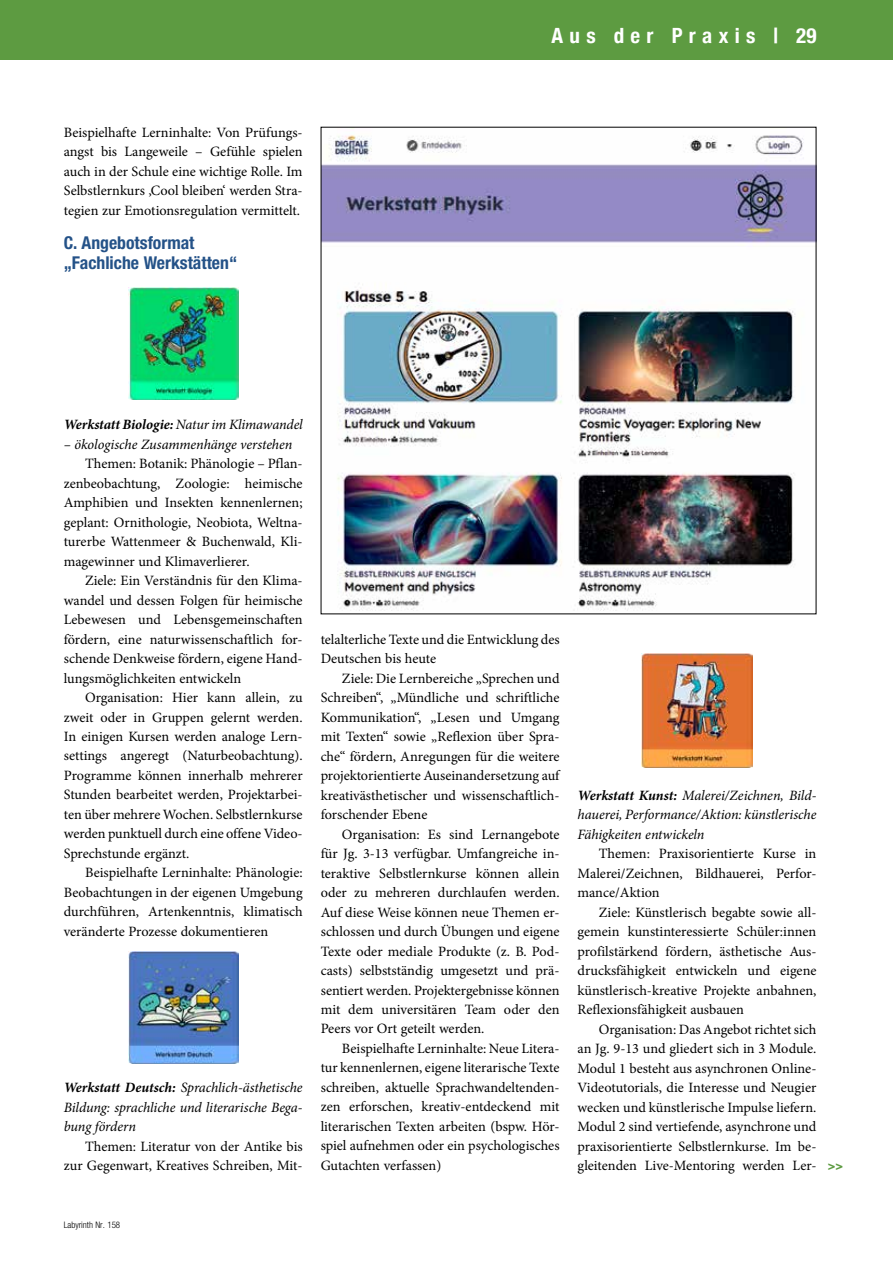
<style>
.page{position:relative;width:893px;height:1263px;background:#fff}
.page>*{position:absolute;margin:0;border:0;box-sizing:border-box;transform-origin:0 0}
.t1{font:700 condensed 21px "Helvetica Neue";letter-spacing:.3em;color:#fff}
.t2{font:700 condensed 17.7px/19.5px "Helvetica Neue LT Std";color:#245288}
.t3{font:14.25px/19.5px "Minion Pro";color:#000;text-align:justify}
.t4{font:italic 14.25px/19.5px "Minion Pro";letter-spacing:-.01em;color:#000;text-align:justify}
.t5{font:italic 700 14.25px "Minion Pro";color:#000}
.t6{font:300 condensed 9px "Helvetica Neue LT Std";color:#000}
.s1{font-weight:400}
.s2{font-weight:700}
.s3{font-family:"Helvetica Neue";font-weight:700;font-stretch:condensed;font-size:12.75px;color:#5d9b41}
</style>
<div class="page">
<div style="left:0;top:0;width:893px;height:60px;background:#5d9b41"></div>
<img style="left:128px;top:288px;width:110px;height:111px">
<img style="left:128px;top:951px;width:110px;height:113px">
<img style="left:642px;top:654px;width:110px;height:113px">
<img style="left:323px;top:135px;width:491px;height:476px">
<p class="t3" style="left:64px;top:122px;width:240px">Beispielhafte Lerninhalte: Von Prüfungs&shy;angst bis Langeweile – Gefühle spielen auch in der Schule eine wichtige Rolle. Im Selbstlernkurs ‚Cool bleiben‘ werden Stra&shy;tegien zur Emotionsregulation vermittelt.</p>
<p class="t2" style="left:64px;top:233px;width:175px">C. Angebotsformat „Fachliche Werkstätten“</p>
<h1 class="t1" style="left:669px;top:17px;width:149px">Rubrik | 29</h1>
<h1 class="t1" style="left:552px;top:18px;width:205px">Aus der Prax s</h1>
<p class="t5" style="left:64px;top:414px;width:240px">Werkstatt Biologie: <span class="s1">Natur im Klimawandel</span></p>
<p class="t4" style="left:64px;top:434px;width:230px">– ökologische Zusammenhänge verstehen</p>
<p class="t3" style="left:64px;top:454px;width:240px;text-indent:21px">Themen: Botanik: Phänologie – Pflan&shy;zenbeobachtung, Zoologie: heimische Amphibien und Insekten kennenlernen; geplant: Ornithologie, Neobiota, Weltna&shy;turerbe Wattenmeer &amp; Buchenwald, Kli&shy;magewinner und Klimaverlierer.</p>
<p class="t3" style="left:64px;top:571px;width:240px;text-indent:21px">Ziele: Ein Verständnis für den Klima&shy;wandel und dessen Folgen für heimische Lebewesen und Lebensgemeinschaften fördern, eine naturwissenschaftlich for&shy;schende Denkweise fördern, eigene Hand&shy;lungsmöglichkeiten entwickeln</p>
<p class="t3" style="left:64px;top:688px;width:240px;text-indent:21px">Organisation: Hier kann allein, zu zweit oder in Gruppen gelernt werden.<br>In einigen Kursen werden analoge Lern&shy;settings angeregt (Naturbeobachtung).<br>Programme können innerhalb mehrerer Stunden bearbeitet werden, Projektarbei&shy;ten über mehrere Wochen. Selbstlernkurse werden punktuell durch eine offene Video-Sprechstunde ergänzt.</p>
<p class="t3" style="left:64px;top:863px;width:240px;text-indent:21px">Beispielhafte Lerninhalte: Phänologie:<br>Beobachtungen in der eigenen Umgebung durchführen, Artenkenntnis, klimatisch veränderte Prozesse dokumentieren</p>
<p class="t4" style="left:64px;top:1078px;width:240px"><span class="s2">Werkstatt Deutsch:</span> Sprachlich-ästhetische Bildung: sprachliche und literarische Bega&shy;bung fördern</p>
<p class="t3" style="left:64px;top:1136px;width:240px;text-align:right">Themen: Literatur von der Antike bis zur Gegenwart, Kreatives Schreiben, Mit-</p>
<p class="t3" style="left:321px;top:629px;width:240px">telalterliche Texte und die Entwicklung des<br>Deutschen bis heute</p>
<p class="t3" style="left:321px;top:668px;width:240px;text-indent:21px">Ziele: Die Lernbereiche „Sprechen und Schreiben“, „Mündliche und schriftliche Kommunikation“, „Lesen und Umgang mit Texten“ sowie „Reflexion über Spra&shy;che“ fördern, Anregungen für die weitere projektorientierte Auseinandersetzung auf kreativästhetischer und wissenschaftlich&shy;forschender Ebene</p>
<p class="t3" style="left:321px;top:824px;width:240px;text-indent:21px">Organisation: Es sind Lernangebote für Jg. 3-13 verfügbar. Umfangreiche in&shy;teraktive Selbstlernkurse können allein oder zu mehreren durchlaufen werden.<br>Auf diese Weise können neue Themen er&shy;schlossen und durch Übungen und eigene Texte oder mediale Produkte (z. B. Pod&shy;casts) selbstständig umgesetzt und prä&shy;sentiert werden. Projektergebnisse können mit dem universitären Team oder den Peers vor Ort geteilt werden.</p>
<p class="t3" style="left:321px;top:1039px;width:240px;text-indent:21px">Beispielhafte Lerninhalte: Neue Litera&shy;tur kennenlernen, eigene literarische Texte schreiben, aktuelle Sprachwandeltenden&shy;zen erforschen, kreativ-entdeckend mit literarischen Texten arbeiten (bspw. Hör&shy;spiel aufnehmen oder ein psychologisches Gutachten verfassen)</p>
<p class="t4" style="left:578px;top:785px;width:240px"><span class="s2">Werkstatt Kunst:</span> Malerei/Zeichnen, Bild&shy;hauerei, Performance/Aktion: künstlerische Fähigkeiten entwickeln</p>
<p class="t3" style="left:578px;top:844px;width:240px;text-indent:21px">Themen: Praxisorientierte Kurse in Malerei/Zeichnen, Bildhauerei, Perfor&shy;mance/Aktion</p>
<p class="t3" style="left:578px;top:902px;width:240px;text-indent:21px">Ziele: Künstlerisch begabte sowie all&shy;gemein kunstinteressierte Schüler:innen profilstärkend fördern, ästhetische Aus&shy;drucksfähigkeit entwickeln und eigene künstlerisch-kreative Projekte anbahnen, Reflexionsfähigkeit ausbauen</p>
<p class="t3" style="left:578px;top:1019px;width:267px;text-align:left;text-indent:21px">Organisation: Das Angebot richtet sich<br>an Jg. 9-13 und gliedert sich in 3 Module.<br>Modul 1 besteht aus asynchronen Online-Videotutorials, die Interesse und Neugier wecken und künstlerische Impulse liefern.<br>Modul 2 sind vertiefende, asynchrone und praxisorientierte Selbstlernkurse. Im be&shy;gleitenden Live-Mentoring werden Ler- <span class="s3">&gt;&gt;</span></p>
<p class="t6" style="left:64px;top:1220px;width:58px">Labyrinth Nr. 158</p>
</div>
